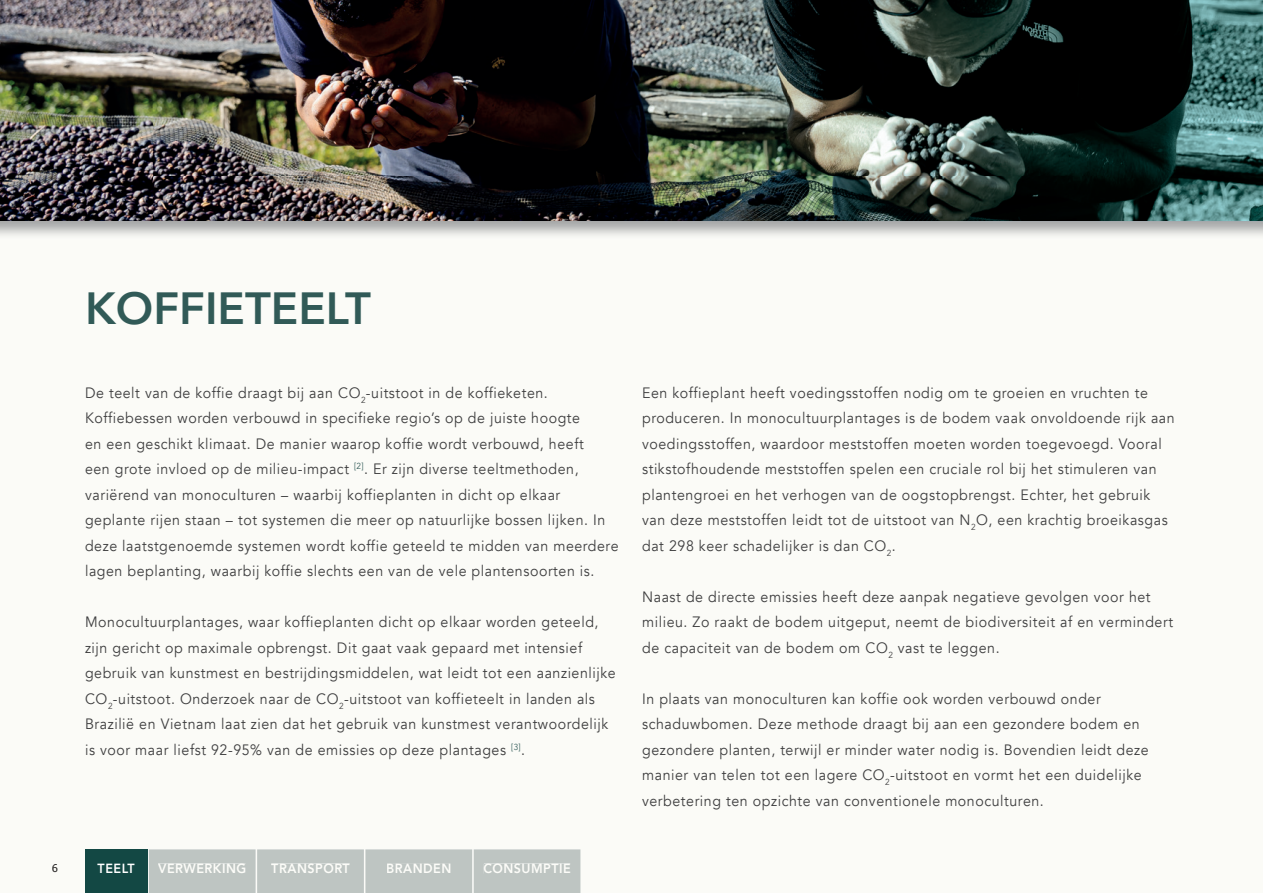
<style>
.page{position:relative;width:1263px;height:893px;background:#fff}
.page>*{position:absolute;margin:0;border:0;box-sizing:border-box;transform-origin:0 0}
.t1{font:800 45px "Avenir";color:#315a57}
.t2{font:15px/25.5px "Avenir";letter-spacing:.04em;color:#3e3e3f;scale:.95 1}
.t3{font:800 13.2px "Avenir";letter-spacing:.04em;color:#fcfcf8;scale:.95 1}
.t4{font:800 13.2px "Avenir";letter-spacing:.04em;color:#fff;scale:.95 1}
.t5{font:10.5px "Tahoma";color:#231f20}
</style>
<div class="page">
<img style="left:0;top:0;width:1263px;height:221px">
<div style="left:85px;top:849px;width:62px;height:44px;background:#134844"></div>
<div style="left:149px;top:849px;width:431px;height:44px;background:#bec5c2"></div>
<div style="left:484px;top:864px;width:86px;height:9px;background:#bec5c2"></div>
<p class="t5" style="left:52px;top:861px;width:7px">6</p>
<h1 class="t1" style="left:85px;top:273px;width:287px">KOFFIETEELT</h1>
<p class="t2" style="left:85px;top:380px;width:563px">De teelt van de koffie draagt bij aan CO<sub>2</sub>-uitstoot in de koffieketen.<br>Koffiebessen worden verbouwd in specifieke regio’s op de juiste hoogte<br>en een geschikt klimaat. De manier waarop koffie wordt verbouwd, heeft<br>een grote invloed op de milieu-impact <sup>[2]</sup>. Er zijn diverse teeltmethoden, variërend van monoculturen – waarbij koffieplanten in dicht op elkaar geplante rijen staan – tot systemen die meer op natuurlijke bossen lijken. In deze laatstgenoemde systemen wordt koffie geteeld te midden van meerdere lagen beplanting, waarbij koffie slechts een van de vele plantensoorten is.</p>
<p class="t2" style="left:85px;top:610px;width:560px">Monocultuurplantages, waar koffieplanten dicht op elkaar worden geteeld, zijn gericht op maximale opbrengst. Dit gaat vaak gepaard met intensief gebruik van kunstmest en bestrijdingsmiddelen, wat leidt tot een aanzienlijke CO<sub>2</sub>-uitstoot. Onderzoek naar de CO<sub>2</sub>-uitstoot van koffieteelt in landen als Brazilië en Vietnam laat zien dat het gebruik van kunstmest verantwoordelijk is voor maar liefst 92-95% van de emissies op deze plantages <sup>[3]</sup>.</p>
<p class="t4" style="left:98px;top:858px;width:41px">TEELT</p>
<p class="t3" style="left:158px;top:858px;width:94px">VERWERKING</p>
<p class="t3" style="left:271px;top:858px;width:84px">TRANSPORT</p>
<p class="t3" style="left:386px;top:858px;width:70px">BRANDEN</p>
<p class="t3" style="left:483px;top:858px;width:94px">CONSUMPTIE</p>
<p class="t2" style="left:642px;top:380px;width:562px">Een koffieplant heeft voedingsstoffen nodig om te groeien en vruchten te produceren. In monocultuurplantages is de bodem vaak onvoldoende rijk aan voedingsstoffen, waardoor meststoffen moeten worden toegevoegd. Vooral stikstofhoudende meststoffen spelen een cruciale rol bij het stimuleren van plantengroei en het verhogen van de oogstopbrengst. Echter, het gebruik van deze meststoffen leidt tot de uitstoot van N<sub>2</sub>O, een krachtig broeikasgas dat 298 keer schadelijker is dan CO<sub>2</sub>.</p>
<p class="t2" style="left:642px;top:584px;width:560px">Naast de directe emissies heeft deze aanpak negatieve gevolgen voor het milieu. Zo raakt de bodem uitgeput, neemt de biodiversiteit af en vermindert de capaciteit van de bodem om CO<sub>2</sub> vast te leggen.</p>
<p class="t2" style="left:642px;top:686px;width:535px">In plaats van monoculturen kan koffie ook worden verbouwd onder schaduwbomen. Deze methode draagt bij aan een gezondere bodem en gezondere planten, terwijl er minder water nodig is. Bovendien leidt deze manier van telen tot een lagere CO<sub>2</sub>-uitstoot en vormt het een duidelijke verbetering ten opzichte van conventionele monoculturen.</p>
</div>
